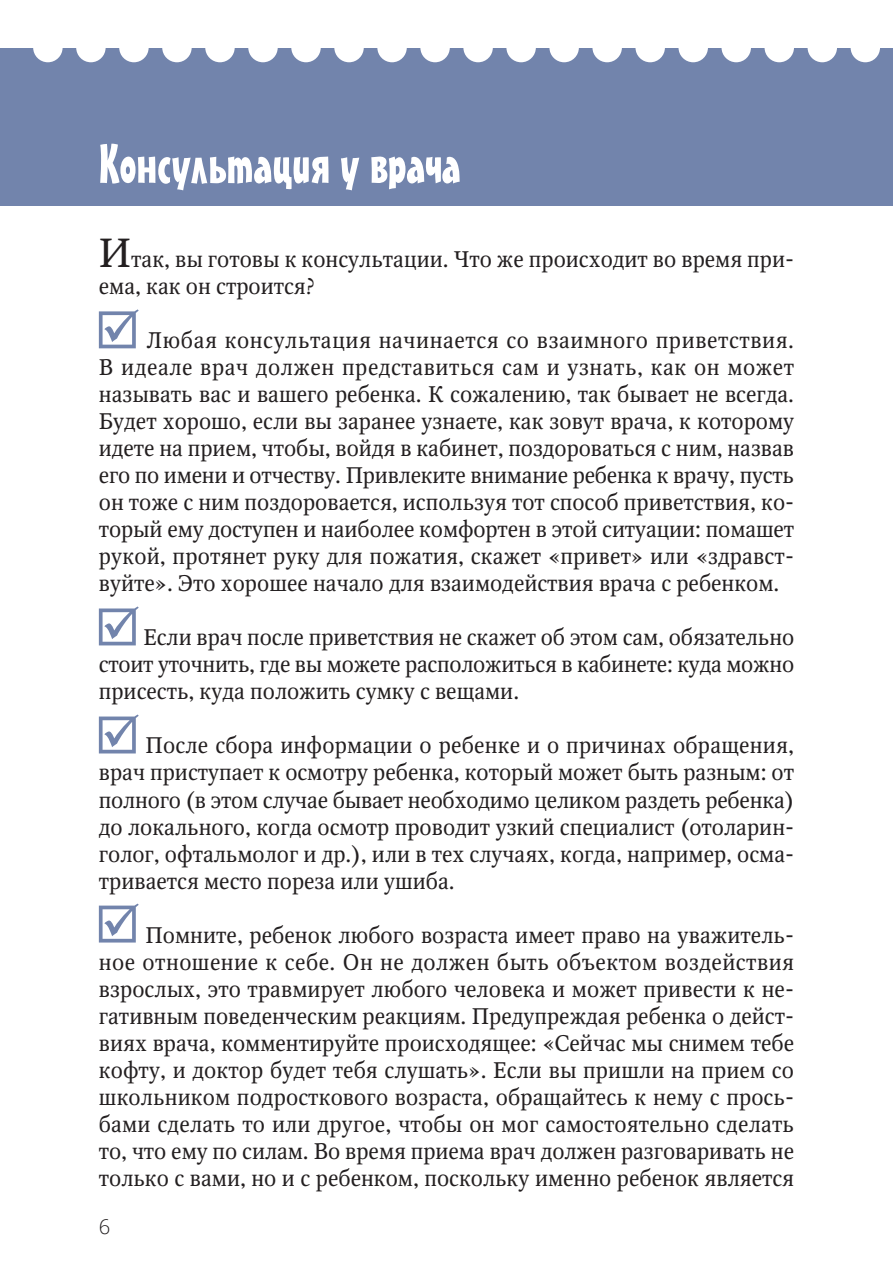
<style>
.page{position:relative;width:893px;height:1276px;background:#fff}
.page>*{position:absolute;margin:0;border:0;box-sizing:border-box;transform-origin:0 0}
.t1{font:54px "Maestro C";color:#fff}
.t2{font:22.5px/27px "Octava";color:#231f20;text-align:justify}
.t3{font:300 20.25px "Open Sans";color:#231f20}
.s1{font-size:40.5px}
</style>
<div class="page">
<div style="left:0;top:48px;width:893px;height:157px;background:#7284ac"></div>
<div style="left:33px;top:33px;width:30px;height:29px;background:#fff;border-radius:50%"></div>
<div style="left:721px;top:33px;width:30px;height:29px;background:#fff;border-radius:50%"></div>
<div style="left:377px;top:33px;width:30px;height:29px;background:#fff;border-radius:50%"></div>
<div style="left:205px;top:33px;width:30px;height:29px;background:#fff;border-radius:50%"></div>
<div style="left:549px;top:33px;width:30px;height:29px;background:#fff;border-radius:50%"></div>
<div style="left:119px;top:33px;width:30px;height:29px;background:#fff;border-radius:50%"></div>
<div style="left:808px;top:33px;width:29px;height:29px;background:#fff;border-radius:50%"></div>
<div style="left:463px;top:33px;width:30px;height:29px;background:#fff;border-radius:50%"></div>
<div style="left:291px;top:33px;width:30px;height:29px;background:#fff;border-radius:50%"></div>
<div style="left:635px;top:33px;width:30px;height:29px;background:#fff;border-radius:50%"></div>
<div style="left:76px;top:33px;width:30px;height:29px;background:#fff;border-radius:50%"></div>
<div style="left:764px;top:33px;width:30px;height:29px;background:#fff;border-radius:50%"></div>
<div style="left:420px;top:33px;width:30px;height:29px;background:#fff;border-radius:50%"></div>
<div style="left:248px;top:33px;width:30px;height:29px;background:#fff;border-radius:50%"></div>
<div style="left:592px;top:33px;width:30px;height:29px;background:#fff;border-radius:50%"></div>
<div style="left:162px;top:33px;width:30px;height:29px;background:#fff;border-radius:50%"></div>
<div style="left:851px;top:33px;width:29px;height:29px;background:#fff;border-radius:50%"></div>
<div style="left:506px;top:33px;width:30px;height:29px;background:#fff;border-radius:50%"></div>
<div style="left:334px;top:33px;width:30px;height:29px;background:#fff;border-radius:50%"></div>
<div style="left:678px;top:33px;width:30px;height:29px;background:#fff;border-radius:50%"></div>
<svg style="left:99px;top:309px;width:40px;height:39px"></svg>
<svg style="left:99px;top:606px;width:40px;height:39px"></svg>
<svg style="left:99px;top:714px;width:40px;height:39px"></svg>
<svg style="left:99px;top:903px;width:40px;height:39px"></svg>
<h1 class="t1" style="left:99px;top:146px;width:363px">Консультация у врача</h1>
<p class="t2" style="left:99px;top:249px;width:697px"><span class="s1">И</span>так, вы готовы к консультации. Что же происходит во время при&shy;ема, как он строится?</p>
<p class="t2" style="left:99px;top:330px;width:697px;text-indent:48px">Любая консультация начинается со взаимного приветствия.<br>В идеале врач должен представиться сам и узнать, как он может называть вас и вашего ребенка. К сожалению, так бывает не всегда.<br>Будет хорошо, если вы заранее узнаете, как зовут врача, к которому идете на прием, чтобы, вой дя в кабинет, поздороваться с ним, назвав его по имени и отчеству. Привлеките внимание ребенка к врачу, пусть он тоже с ним поздоровается, используя тот способ приветствия, ко&shy;торый ему доступен и наиболее комфортен в этой ситуации: помашет рукой, протянет руку для пожатия, скажет «привет» или «здравст&shy;вуйте». Это хорошее начало для взаимодействия врача с ребенком.</p>
<p class="t2" style="left:99px;top:627px;width:697px;text-indent:45px">Если врач после приветствия не скажет об этом сам, обязательно стоит уточнить, где вы можете расположиться в кабинете: куда можно присесть, куда положить сумку с вещами.</p>
<p class="t2" style="left:99px;top:735px;width:697px;text-indent:47px">После сбора информации о ребенке и о причинах обращения, врач приступает к осмотру ребенка, который может быть разным: от полного (в этом случае бывает необходимо целиком раздеть ребенка) до локального, когда осмотр проводит узкий специалист (отоларин&shy;голог, офтальмолог и др.), или в тех случаях, когда, например, осма&shy;тривается место пореза или ушиба.</p>
<p class="t2" style="left:99px;top:924px;width:697px;text-indent:46px">Помните, ребенок любого возраста имеет право на уважитель&shy;ное отношение к себе. Он не должен быть объектом воздействия взрослых, это травмирует любого человека и может привести к не&shy;гативным поведенческим реакциям. Предупреждая ребенка о дейст&shy;виях врача, комментируйте происходящее: «Сейчас мы снимем тебе кофту, и доктор будет тебя слушать». Если вы пришли на прием со школьником подросткового возраста, обращайтесь к нему с прось&shy;бами сделать то или другое, чтобы он мог самостоятельно сделать то, что ему по силам. Во время приема врач должен разговаривать не только с вами, но и с ребенком, поскольку именно ребенок является</p>
<p class="t3" style="left:99px;top:1212px;width:13px">6</p>
</div>
